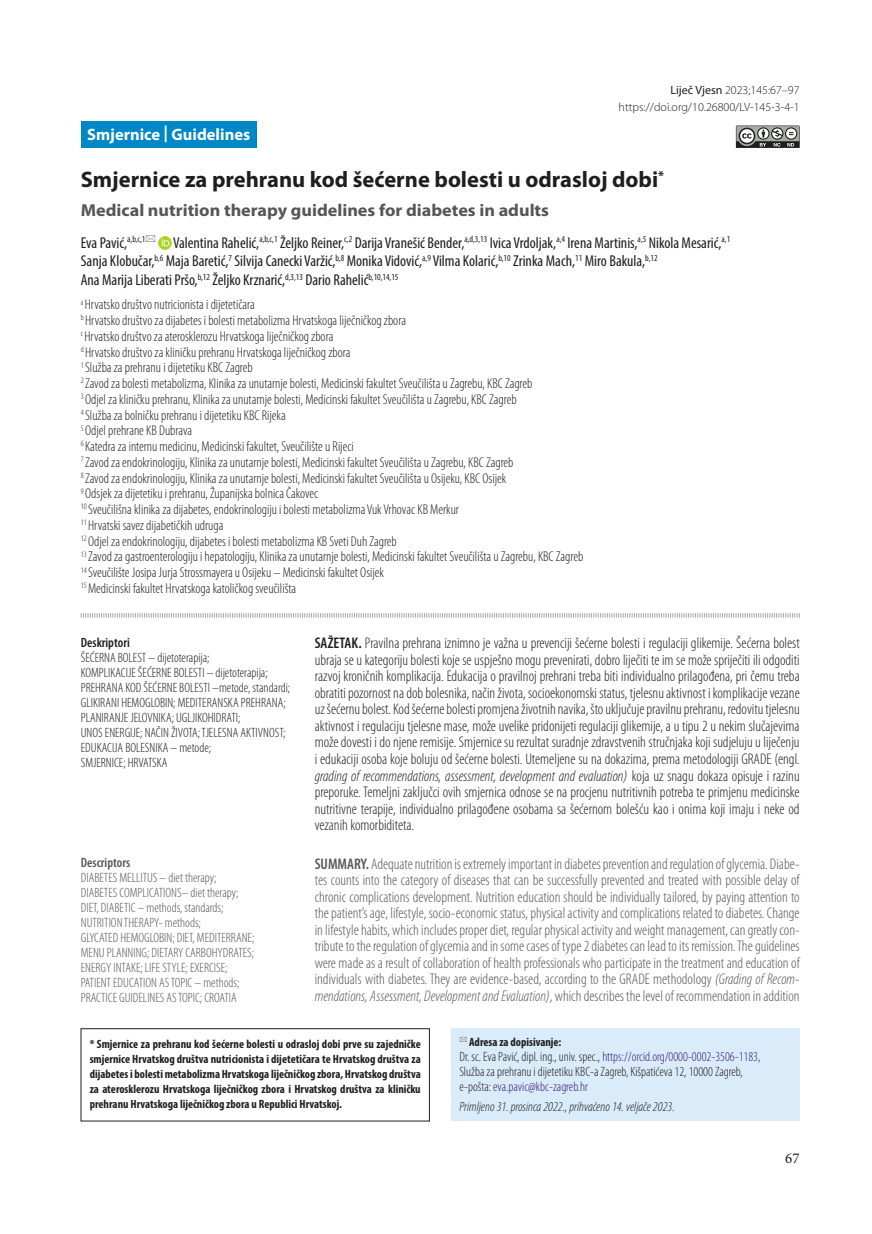
<style>
.page{position:relative;width:872px;height:1234px;background:#fff}
.page>*{position:absolute;margin:0;border:0;box-sizing:border-box;transform-origin:0 0}
.t1{font:700 22.5px "Myriad Pro";color:#1f1e1f}
.t2{font:700 17.25px "Myriad Pro";color:#565557;scale:1.05 1}
.t3{font:700 16.5px "Myriad Pro";color:#fff}
.t4{font:condensed 15.75px/18.8px "Myriad Pro";color:#1f1e1f}
.t5{font:300 condensed 15.45px/16.5px "Myriad Pro";color:#1f1e1f;text-align:justify}
.t6{font:300 condensed 15.45px/16.5px "Myriad Pro";color:#565557;text-align:justify}
.t7{font:15px "Minion Pro";color:#1f1e1f}
.t8{font:300 condensed 14.25px/15.8px "Myriad Pro";color:#1f1e1f}
.t9{font:300 condensed 13.5px/15px "Myriad Pro";color:#1f1e1f}
.t10{font:300 condensed 13.5px/15px "Myriad Pro";color:#565557}
.t11{font:italic 300 condensed 13.5px "Myriad Pro";color:#1f1e1f}
.t12{font:600 condensed 13.5px "Myriad Pro";color:#1f1e1f}
.t13{font:600 condensed 13.5px "Myriad Pro";color:#565557}
.t14{font:700 condensed 12px/15px "Myriad Pro";color:#1f1e1f;text-align:justify}
.t15{font:300 12px/16.5px "Myriad Pro";color:#1f1e1f;text-align:right}
.s1{font-weight:400}
.s2{font-weight:600}
.s3{font-style:italic}
.s4{color:#371d7c}
</style>
<div class="page">
<svg style="left:736px;top:125px;width:63px;height:23px"></svg>
<div style="left:451px;top:1028px;width:348px;height:92px;background:#daebf9"></div>
<div style="left:81px;top:1028px;width:348px;height:92px;border:1px solid #1f1e1f"></div>
<div style="left:81px;top:121px;width:176px;height:27px;background:#0087c5"></div>
<svg style="left:80px;top:613px;width:720px;height:5px"></svg>
<svg style="left:158px;top:236px;width:13px;height:13px"></svg>
<p class="t3" style="left:87px;top:123px;width:164px">Smjernice | Guidelines</p>
<p class="t15" style="left:618px;top:82px;width:182px"><span class="s1">Liječ Vjesn</span> 2023;145:67–97 https://doi.org/10.26800/LV-145-3-4-1</p>
<h1 class="t1" style="left:81px;top:165px;width:585px">Smjernice za prehranu kod šećerne bolesti u odrasloj dobi<sup>*</sup></h1>
<p class="t2" style="left:81px;top:199px;width:447px">Medical nutrition therapy guidelines for diabetes in adults</p>
<p class="t4" style="left:81px;top:233px;width:66px">Eva Pavić,<sup>a,b,c,1</sup></p>
<p class="t4" style="left:81px;top:233px;width:651px;text-indent:92px">Valentina Rahelić,<sup>a,b,c,1</sup> Željko Reiner,<sup>c,2</sup> Darija Vranešić Bender,<sup>a,d,3,13</sup> Ivica Vrdoljak,<sup>a,4</sup> Irena Martinis,<sup>a,5</sup> Nikola Mesarić,<sup>a,1<br></sup>Sanja Klobučar,<sup>b,6</sup> Maja Baretić,<sup>7</sup> Silvija Canecki Varžić,<sup>b,8</sup> Monika Vidović,<sup>a,9</sup> Vilma Kolarić,<sup>b,10</sup> Zrinka Mach,<sup>11</sup> Miro Bakula,<sup>b,12<br></sup>Ana Marija Liberati Pršo,<sup>b,12</sup> Željko Krznarić,<sup>d,3,13</sup> Dario Rahelić<sup>b,10,14,15</sup></p>
<p class="t8" style="left:81px;top:296px;width:504px"><sup>a</sup> Hrvatsko društvo nutricionista i dijetetičara<br><sup>b</sup> Hrvatsko društvo za dijabetes i bolesti metabolizma Hrvatskoga liječničkog zbora<br><sup>c</sup> Hrvatsko društvo za aterosklerozu Hrvatskoga liječničkog zbora<br><sup>d</sup> Hrvatsko društvo za kliničku prehranu Hrvatskoga liječničkog zbora<br><sup>1</sup> Služba za prehranu i dijetetiku KBC Zagreb<br><sup>2</sup> Zavod za bolesti metabolizma, Klinika za unutarnje bolesti, Medicinski fakultet Sveučilišta u Zagrebu, KBC Zagreb<br><sup>3</sup> Odjel za kliničku prehranu, Klinika za unutarnje bolesti, Medicinski fakultet Sveučilišta u Zagrebu, KBC Zagreb<br><sup>4</sup> Služba za bolničku prehranu i dijetetiku KBC Rijeka<br><sup>5</sup> Odjel prehrane KB Dubrava<br><sup>6</sup> Katedra za internu medicinu, Medicinski fakultet, Sveučilište u Rijeci<br><sup>7</sup> Zavod za endokrinologiju, Klinika za unutarnje bolesti, Medicinski fakultet Sveučilišta u Zagrebu, KBC Zagreb<br><sup>8</sup> Zavod za endokrinologiju, Klinika za unutarnje bolesti, Medicinski fakultet Sveučilišta u Osijeku, KBC Osijek<br><sup>9</sup> Odsjek za dijetetiku i prehranu, Županijska bolnica Čakovec<br><sup>10</sup> Sveučilišna klinika za dijabetes, endokrinologiju i bolesti metabolizma Vuk Vrhovac KB Merkur<br><sup>11</sup> Hrvatski savez dijabetičkih udruga<br><sup>12</sup> Odjel za endokrinologiju, dijabetes i bolesti metabolizma KB Sveti Duh Zagreb<br><sup>13</sup> Zavod za gastroenterologiju i hepatologiju, Klinika za unutarnje bolesti, Medicinski fakultet Sveučilišta u Zagrebu, KBC Zagreb <sup>14</sup> Sveučilište Josipa Jurja Strossmayera u Osijeku – Medicinski fakultet Osijek<br><sup>15</sup> Medicinski fakultet Hrvatskoga katoličkog sveučilišta</p>
<p class="t12" style="left:81px;top:634px;width:50px">Deskriptori</p>
<p class="t9" style="left:81px;top:649px;width:211px">ŠEĆERNA BOLEST – dijetoterapija;<br>KOMPLIKACIJE ŠEĆERNE BOLESTI – dijetoterapija; PREHRANA KOD ŠEĆERNE BOLESTI –metode, standardi; GLIKIRANI HEMOGLOBIN; MEDITERANSKA PREHRANA; PLANIRANJE JELOVNIKA; UGLJIKOHIDRATI;<br>UNOS ENERGIJE; NAČIN ŽIVOTA; TJELESNA AKTIVNOST; EDUKACIJA BOLESNIKA – metode;<br>SMJERNICE; HRVATSKA</p>
<p class="t13" style="left:81px;top:854px;width:51px">Descriptors</p>
<p class="t10" style="left:81px;top:869px;width:175px">DIABETES MELLITUS – diet therapy; DIABETES COMPLICATIONS– diet therapy; DIET, DIABETIC – methods, standards; NUTRITION THERAPY- methods;<br>GLYCATED HEMOGLOBIN; DIET, MEDITERRANE; MENU PLANNING; DIETARY CARBOHYDRATES; ENERGY INTAKE; LIFE STYLE; EXERCISE; PATIENT EDUCATION AS TOPIC – methods; PRACTICE GUIDELINES AS TOPIC; CROATIA</p>
<p class="t5" style="left:315px;top:634px;width:486px"><span class="s2">SAŽETAK.</span> Pravilna prehrana iznimno je važna u prevenciji šećerne bolesti i regulaciji glikemije. Šećerna bolest ubraja se u kategoriju bolesti koje se uspješno mogu prevenirati, dobro liječiti te im se može spriječiti ili odgoditi razvoj kroničnih komplikacija. Edukacija o pravilnoj prehrani treba biti individualno prilagođena, pri čemu treba obratiti pozornost na dob bolesnika, način života, socioekonomski status, tjelesnu aktivnost i komplikacije vezane uz šećernu bolest. Kod šećerne bolesti promjena životnih navika, što uključuje pravilnu prehranu, redovitu tjelesnu aktivnost i regulaciju tjelesne mase, može uvelike pridonijeti regulaciji glikemije, a u tipu 2 u nekim slučajevima može dovesti i do njene remisije. Smjernice su rezultat suradnje zdravstvenih stručnjaka koji sudjeluju u liječenju i edukaciji osoba koje boluju od šećerne bolesti. Utemeljene su na dokazima, prema metodologiji GRADE (engl. <span class="s3">grading of recommendations, assessment, development and evaluation)</span> koja uz snagu dokaza opisuje i razinu preporuke. Temeljni zaključci ovih smjernica odnose se na procjenu nutritivnih potreba te primjenu medicinske nutritivne terapije, individualno prilagođene osobama sa šećernom bolešću kao i onima koji imaju i neke od vezanih komorbiditeta.</p>
<p class="t6" style="left:315px;top:855px;width:486px"><span class="s2">SUMMARY.</span> Adequate nutrition is extremely important in diabetes prevention and regulation of glycemia. Diabe&shy;tes counts into the category of diseases that can be successfully prevented and treated with possible delay of chronic complications development. Nutrition education should be individually tailored, by paying attention to the patient’s age, lifestyle, socio-economic status, physical activity and complications related to diabetes. Change in lifestyle habits, which includes proper diet, regular physical activity and weight management, can greatly con&shy;tribute to the regulation of glycemia and in some cases of type 2 diabetes can lead to its remission. The guidelines were made as a result of collaboration of health professionals who participate in the treatment and education of individuals with diabetes. They are evidence-based, according to the GRADE methodology <span class="s3">(Grading of Recom&shy;mendations, Assessment, Development and Evaluation)</span>, which describes the level of recommendation in addition</p>
<p class="t14" style="left:90px;top:1036px;width:332px">* Smjernice za prehranu kod šećerne bolesti u odrasloj dobi prve su zajedničke smjernice Hrvatskog društva nutricionista i dijetetičara te Hrvatskog društva za dijabetes i bolesti metabolizma Hrvatskoga liječničkog zbora, Hrvatskog društva za aterosklerozu Hrvatskoga liječničkog zbora i Hrvatskog društva za kliničku prehranu Hrvatskoga liječničkog zbora u Republici Hrvatskoj.</p>
<p class="t14" style="left:469px;top:1034px;width:94px">Adresa za dopisivanje:</p>
<p class="t9" style="left:459px;top:1048px;width:302px">Dr. sc. Eva Pavić, dipl. ing., univ. spec., <span class="s4">https://orcid.org/0000-0002-3506-1183</span>,<br>Služba za prehranu i dijetetiku KBC-a Zagreb, Kišpatićeva 12, 10000 Zagreb, e-pošta: <span class="s4">eva.pavic@kbc-zagreb.hr</span></p>
<p class="t11" style="left:459px;top:1097px;width:217px">Primljeno 31. prosinca 2022., prihvaćeno 14. veljače 2023.</p>
<p class="t7" style="left:785px;top:1147px;width:16px">67</p>
</div>
